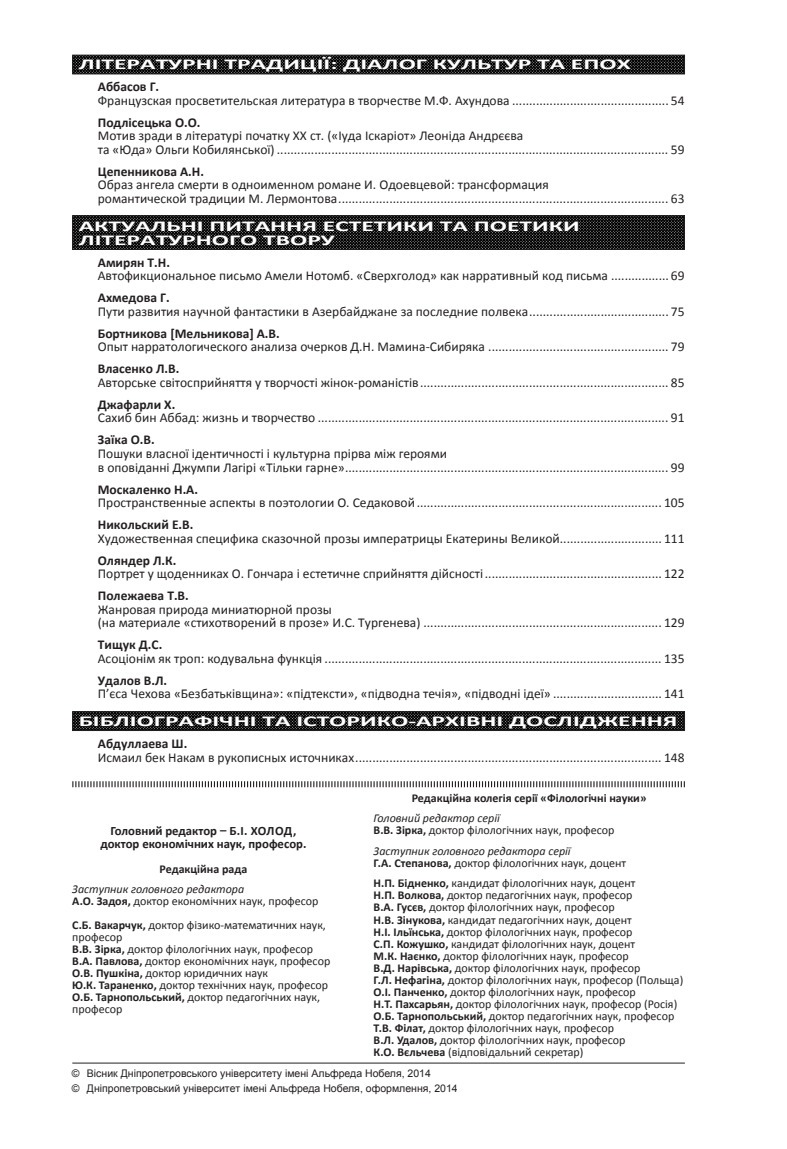
<style>
.page{position:relative;width:787px;height:1149px;background:#fff}
.page>*{position:absolute;margin:0;border:0;box-sizing:border-box;transform-origin:0 0}
.содержание_рубрика{font:700 15px/14.2px "Calibri";color:#fff;scale:1.7 1}
.Содержание{font:13.5px "Calibri";color:#231f20}
.Содержание_автор{font:700 13.5px "Calibri";color:#231f20}
.t1{font:700 12.75px "Calibri";color:#231f20}
.t2{font:12px/12px "Calibri";color:#231f20}
.t3{font:italic 12px "Calibri";color:#231f20}
.t4{font:700 12px "Calibri";color:#231f20}
.t5{font:10.5px "Arial";color:#231f20}
.s1{font-weight:700}
</style>
<div class="page">
<img style="left:74px;top:713px;width:608px;height:15px">
<div style="left:72px;top:711px;width:612px;height:19px;border:1px solid #231f20"></div>
<img style="left:74px;top:217px;width:608px;height:30px">
<div style="left:72px;top:215px;width:612px;height:34px;border:1px solid #231f20"></div>
<img style="left:74px;top:57px;width:608px;height:15px">
<div style="left:72px;top:55px;width:612px;height:19px;border:1px solid #231f20"></div>
<hr style="left:72px;top:1062px;width:613px;height:1px;background:#231f20">
<svg style="left:72px;top:781px;width:613px;height:7px"></svg>
<svg style="left:78px;top:54px;width:140px;height:16px;background:#292728"></svg>
<svg style="left:224px;top:54px;width:203px;height:18px;background:#272626"></svg>
<svg style="left:433px;top:54px;width:133px;height:16px;background:#282727"></svg>
<svg style="left:572px;top:59px;width:59px;height:11px"></svg>
<svg style="left:439px;top:218px;width:29px;height:13px"></svg>
<svg style="left:474px;top:218px;width:104px;height:14px"></svg>
<svg style="left:78px;top:215px;width:355px;height:31px;background:#201f1f"></svg>
<svg style="left:80px;top:711px;width:176px;height:15px;background:#201f1f"></svg>
<svg style="left:262px;top:713px;width:29px;height:13px"></svg>
<svg style="left:297px;top:713px;width:205px;height:14px;background:#1f1e1e"></svg>
<svg style="left:508px;top:711px;width:168px;height:18px;background:#201f20"></svg>
<p class="содержание_рубрика" style="left:79px;top:57px;width:326px">ЛІТЕРАТУРНІ ТРАДИЦІЇ: ДІАЛОГ КУЛЬТУР ТА ЕПОХ</p>
<p class="Содержание_автор" style="left:98px;top:78px;width:63px">Аббасов Г.</p>
<p class="Содержание" style="left:98px;top:92px;width:588px">Французская просветительская литература в творчестве М.Ф. Ахундова .............................................. 54</p>
<p class="Содержание_автор" style="left:98px;top:113px;width:104px">Подлісецька О.О.</p>
<p class="Содержание" style="left:98px;top:127px;width:427px">Мотив зради в літературі початку ХХ ст. («Іуда Іскаріот» Леоніда Андрєєва</p>
<p class="Содержание" style="left:98px;top:141px;width:588px">та «Юда» Ольги Кобилянської) ................................................................................................................... 59</p>
<p class="Содержание_автор" style="left:98px;top:162px;width:108px">Цепенникова А.Н.</p>
<p class="Содержание" style="left:98px;top:176px;width:452px">Образ ангела смерти в одноименном романе И. Одоевцевой: трансформация</p>
<p class="Содержание" style="left:98px;top:190px;width:588px">романтической традиции М. Лермонтова................................................................................................. 63</p>
<p class="содержание_рубрика" style="left:79px;top:218px;width:296px">АКТУАЛЬНІ ПИТАННЯ ЕСТЕТИКИ ТА ПОЕТИКИ<br>ЛІТЕРАТУРНОГО ТВОРУ</p>
<p class="Содержание_автор" style="left:98px;top:253px;width:74px">Амирян Т.Н.</p>
<p class="Содержание" style="left:98px;top:267px;width:588px">Автофикциональное письмо Амели Нотомб. «Сверхголод» как нарративный код письма ................. 69</p>
<p class="Содержание_автор" style="left:98px;top:289px;width:73px">Ахмедова Г.</p>
<p class="Содержание" style="left:98px;top:303px;width:588px">Пути развития научной фантастики в Азербайджане за последние полвека......................................... 75</p>
<p class="Содержание_автор" style="left:98px;top:324px;width:183px">Бортникова [Мельникова] А.В.</p>
<p class="Содержание" style="left:98px;top:338px;width:588px">Опыт нарратологического анализа очерков Д.Н. Мамина-Сибиряка ..................................................... 79</p>
<p class="Содержание_автор" style="left:98px;top:360px;width:83px">Власенко Л.В.</p>
<p class="Содержание" style="left:98px;top:374px;width:588px">Авторське світосприйняття у творчості жінок-романістів......................................................................... 85</p>
<p class="Содержание_автор" style="left:98px;top:395px;width:79px">Джафарли Х.</p>
<p class="Содержание" style="left:98px;top:409px;width:588px">Сахиб бин Аббад: жизнь и творчество ....................................................................................................... 91</p>
<p class="Содержание_автор" style="left:98px;top:431px;width:58px">Заїка О.В.</p>
<p class="Содержание" style="left:98px;top:445px;width:351px">Пошуки власної ідентичності і культурна прірва між героями</p>
<p class="Содержание" style="left:98px;top:458px;width:588px">в оповіданні Джумпи Лагірі «Тільки гарне»............................................................................................... 99</p>
<p class="Содержание_автор" style="left:98px;top:480px;width:102px">Москаленко Н.А.</p>
<p class="Содержание" style="left:98px;top:494px;width:588px">Пространственные аспекты в поэтологии О. Седаковой........................................................................ 105</p>
<p class="Содержание_автор" style="left:98px;top:516px;width:97px">Никольский Е.В.</p>
<p class="Содержание" style="left:98px;top:529px;width:588px">Художественная специфика сказочной прозы императрицы Екатерины Великой.............................. 111</p>
<p class="Содержание_автор" style="left:98px;top:551px;width:80px">Оляндер Л.К.</p>
<p class="Содержание" style="left:98px;top:565px;width:588px">Портрет у щоденниках О. Гончара і естетичне сприйняття дійсності.................................................... 122</p>
<p class="Содержание_автор" style="left:98px;top:587px;width:92px">Полежаева Т.В.</p>
<p class="Содержание" style="left:98px;top:600px;width:235px">Жанровая природа миниатюрной прозы</p>
<p class="Содержание" style="left:98px;top:614px;width:588px">(на материале «стихотворений в прозе» И.С. Тургенева) ...................................................................... 129</p>
<p class="Содержание_автор" style="left:98px;top:636px;width:66px">Тищук Д.С.</p>
<p class="Содержание" style="left:98px;top:649px;width:588px">Асоціонім як троп: кодувальна функція ................................................................................................... 135</p>
<p class="Содержание_автор" style="left:98px;top:671px;width:71px">Удалов В.Л.</p>
<p class="Содержание" style="left:98px;top:685px;width:588px">П’єса Чехова «Безбатьківщина»: «підтексти», «підводна течія», «підводні ідеї» ................................ 141</p>
<p class="содержание_рубрика" style="left:79px;top:713px;width:354px">БІБЛІОГРАФІЧНІ ТА ІСТОРИКО-АРХІВНІ ДОСЛІДЖЕННЯ</p>
<p class="Содержание_автор" style="left:98px;top:734px;width:91px">Абдуллаева Ш.</p>
<p class="Содержание" style="left:98px;top:748px;width:588px">Исмаил бек Накам в рукописных источниках.......................................................................................... 148</p>
<p class="t4" style="left:412px;top:790px;width:236px">Редакційна колегія серії «Філологічні науки»</p>
<p class="t3" style="left:373px;top:810px;width:128px">Головний редактор серії</p>
<p class="t2" style="left:373px;top:824px;width:242px"><span class="s1">В.В. Зірка,</span> доктор філологічних наук, професор</p>
<p class="t3" style="left:373px;top:842px;width:199px">Заступник головного редактора серії</p>
<p class="t2" style="left:373px;top:856px;width:254px"><span class="s1">Г.А. Степанова,</span> доктор філологічних наук, доцент</p>
<p class="t2" style="left:373px;top:877px;width:263px"><span class="s1">Н.П. Бідненко,</span> кандидат філологічних наук, доцент</p>
<p class="t2" style="left:373px;top:889px;width:260px"><span class="s1">Н.П. Волкова,</span> доктор педагогічних наук, професор</p>
<p class="t2" style="left:373px;top:901px;width:242px"><span class="s1">В.А. Гусєв,</span> доктор філологічних наук, професор</p>
<p class="t2" style="left:373px;top:913px;width:260px"><span class="s1">Н.В. Зінукова,</span> кандидат педагогічних наук, доцент</p>
<p class="t2" style="left:373px;top:925px;width:260px"><span class="s1">Н.І. Ільїнська,</span> доктор філологічних наук, професор</p>
<p class="t2" style="left:373px;top:937px;width:263px"><span class="s1">С.П. Кожушко,</span> кандидат філологічних наук, доцент</p>
<p class="t2" style="left:373px;top:949px;width:257px"><span class="s1">М.К. Наєнко,</span> доктор філологічних наук, професор</p>
<p class="t2" style="left:373px;top:961px;width:268px"><span class="s1">В.Д. Нарівська,</span> доктор філологічних наук, професор</p>
<p class="t2" style="left:373px;top:973px;width:311px"><span class="s1">Г.Л. Нефагіна,</span> доктор філологічних наук, професор (Польща)</p>
<p class="t2" style="left:373px;top:985px;width:264px"><span class="s1">О.І. Панченко,</span> доктор філологічних наук, професор</p>
<p class="t2" style="left:373px;top:997px;width:305px"><span class="s1">Н.Т. Пахсарьян,</span> доктор філологічних наук, професор (Росія)</p>
<p class="t2" style="left:373px;top:1009px;width:302px"><span class="s1">О.Б. Тарнопольський,</span> доктор педагогічних наук, професор</p>
<p class="t2" style="left:373px;top:1021px;width:242px"><span class="s1">Т.В. Філат,</span> доктор філологічних наук, професор</p>
<p class="t2" style="left:373px;top:1033px;width:253px"><span class="s1">В.Л. Удалов,</span> доктор філологічних наук, професор</p>
<p class="t2" style="left:373px;top:1045px;width:211px"><span class="s1">К.О. Вєльчева</span> (відповідальний секретар)</p>
<p class="t5" style="left:72px;top:1065px;width:360px">© Вісник Дніпропетровського університету імені Альфреда Нобеля, 2014</p>
<p class="t5" style="left:72px;top:1081px;width:387px">© Дніпропетровський університет імені Альфреда Нобеля, оформлення, 2014</p>
<p class="t1" style="left:110px;top:822px;width:187px">Головний редактор – Б.І. ХОЛОД,</p>
<p class="t1" style="left:100px;top:835px;width:207px">доктор економічних наук, професор.</p>
<p class="t4" style="left:159px;top:860px;width:89px">Редакційна рада</p>
<p class="t3" style="left:72px;top:880px;width:173px">Заступник головного редактора</p>
<p class="t2" style="left:72px;top:894px;width:248px"><span class="s1">А.О. Задоя,</span> доктор економічних наук, професор</p>
<p class="t2" style="left:72px;top:918px;width:255px"><span class="s1">С.Б. Вакарчук,</span> доктор фізико-математичних наук, професор</p>
<p class="t2" style="left:72px;top:942px;width:242px"><span class="s1">В.В. Зірка,</span> доктор філологічних наук, професор</p>
<p class="t2" style="left:72px;top:954px;width:259px"><span class="s1">В.А. Павлова,</span> доктор економічних наук, професор</p>
<p class="t2" style="left:72px;top:966px;width:197px"><span class="s1">О.В. Пушкіна,</span> доктор юридичних наук</p>
<p class="t2" style="left:72px;top:978px;width:257px"><span class="s1">Ю.К. Тараненко,</span> доктор технічних наук, професор</p>
<p class="t2" style="left:72px;top:990px;width:249px"><span class="s1">О.Б. Тарнопольський,</span> доктор педагогічних наук, професор</p>
</div>
